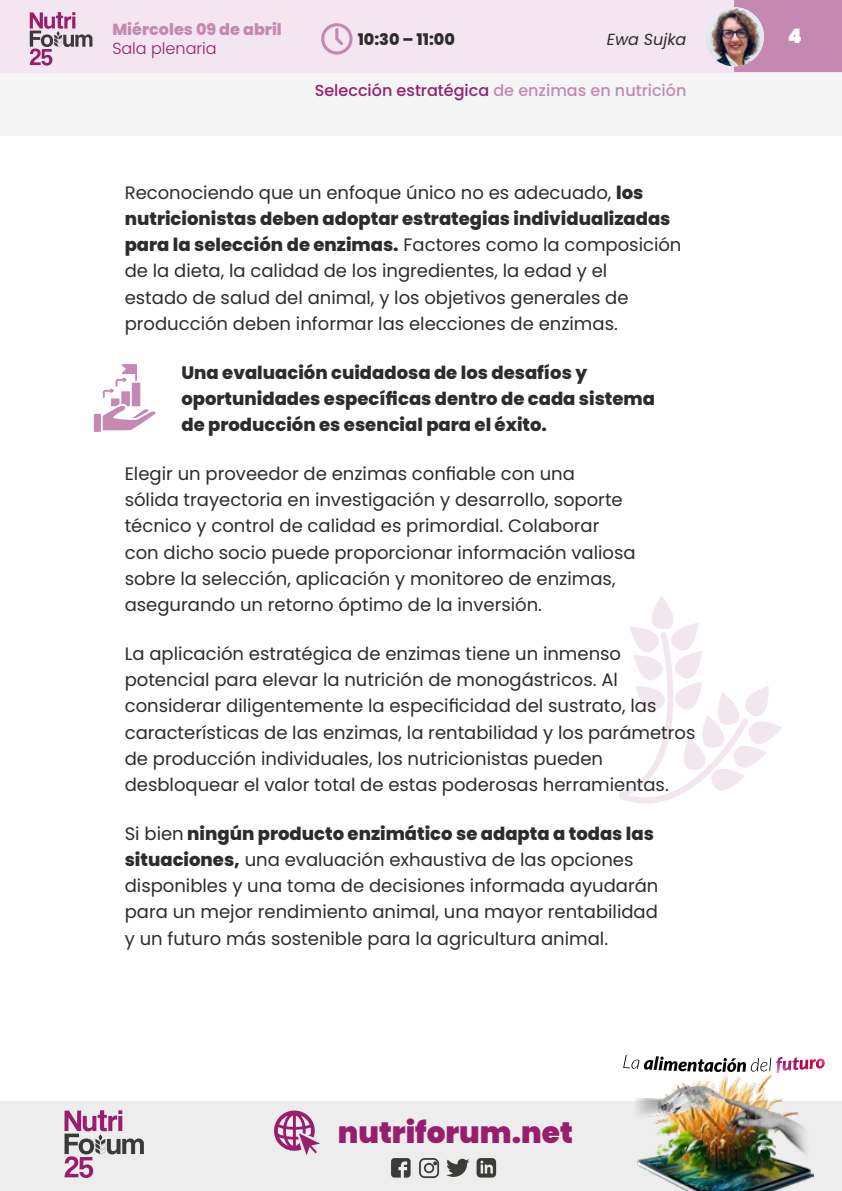
<style>
.page{position:relative;width:842px;height:1191px;background:#fff}
.page>*{position:absolute;margin:0;border:0;box-sizing:border-box;transform-origin:0 0}
.t1{font:900 29.6px "Poppins";color:#961e6d}
.t2{font:900 20px "Poppins";color:#fff}
._01_Texto{font:18px/26.2px "Poppins";color:#2c2c2b}
._01_Texto-2{font:800 18px/26.2px "Poppins";color:#2c2c2b}
.t3{font:500 16px "Poppins";color:#961e6d}
.t4{font:800 16px "Poppins";color:#c588b1}
.t5{font:300 16px "Poppins";color:#961e6d}
.t6{font:800 16px "Poppins";color:#2c2c2b}
.t7{font:italic 16px "Poppins";color:#2c2c2b}
.s1{color:#c588b1}
.s2{font-weight:800}
</style>
<div class="page">
<svg style="left:619px;top:596px;width:163px;height:208px"></svg>
<svg style="left:94px;top:364px;width:62px;height:68px"></svg>
<div style="left:0;top:45px;width:842px;height:90px;background:#f5f5f5"></div>
<div style="left:0;top:1101px;width:842px;height:90px;background:#ededed"></div>
<div style="left:0;top:0;width:842px;height:72px;background:#f3e6f0"></div>
<div style="left:734px;top:0;width:108px;height:72px;background:#c588b1"></div>
<svg style="left:321px;top:23px;width:32px;height:32px"></svg>
<img style="left:705px;top:7px;width:59px;height:59px;border-radius:30px">
<svg style="left:391px;top:1158px;width:20px;height:19px"></svg>
<svg style="left:419px;top:1158px;width:20px;height:20px"></svg>
<svg style="left:446px;top:1158px;width:23px;height:18px"></svg>
<svg style="left:477px;top:1158px;width:19px;height:19px"></svg>
<svg style="left:274px;top:1110px;width:46px;height:45px"></svg>
<svg style="left:30px;top:12px;width:62px;height:54px"></svg>
<svg style="left:65px;top:1110px;width:79px;height:68px"></svg>
<img style="left:636px;top:1074px;width:177px;height:117px">
<svg style="left:623px;top:1055px;width:202px;height:18px"></svg>
<p class="t4" style="left:112px;top:21px;width:171px">Miércoles 09 de abril</p>
<p class="t5" style="left:112px;top:39px;width:106px">Sala plenaria</p>
<p class="t6" style="left:358px;top:30px;width:99px">10:30 – 11:00</p>
<p class="t7" style="left:607px;top:30px;width:81px">Ewa Sujka</p>
<p class="t2" style="left:788px;top:24px;width:16px">4</p>
<p class="t3" style="left:315px;top:81px;width:373px">Selección estratégica <span class="s1">de enzimas en nutrición</span></p>
<p class="_01_Texto" style="left:125px;top:179px;width:558px">Reconociendo que un enfoque único no es adecuado, <span class="s2">los nutricionistas deben adoptar estrategias individualizadas para la selección de enzimas.</span> Factores como la composición de la dieta, la calidad de los ingredientes, la edad y el<br>estado de salud del animal, y los objetivos generales de producción deben informar las elecciones de enzimas.</p>
<p class="_01_Texto-2" style="left:181px;top:359px;width:475px">Una evaluación cuidadosa de los desafíos y oportunidades específicas dentro de cada sistema de producción es esencial para el éxito.</p>
<p class="_01_Texto" style="left:125px;top:460px;width:512px">Elegir un proveedor de enzimas confiable con una<br>sólida trayectoria en investigación y desarrollo, soporte técnico y control de calidad es primordial. Colaborar con dicho socio puede proporcionar información valiosa sobre la selección, aplicación y monitoreo de enzimas, asegurando un retorno óptimo de la inversión.</p>
<p class="_01_Texto" style="left:125px;top:640px;width:572px">La aplicación estratégica de enzimas tiene un inmenso potencial para elevar la nutrición de monogástricos. Al considerar diligentemente la especificidad del sustrato, las características de las enzimas, la rentabilidad y los parámetros de producción individuales, los nutricionistas pueden desbloquear el valor total de estas poderosas herramientas.</p>
<p class="_01_Texto" style="left:125px;top:820px;width:535px">Si bien <span class="s2">ningún producto enzimático se adapta a todas las situaciones,</span> una evaluación exhaustiva de las opciones disponibles y una toma de decisiones informada ayudarán para un mejor rendimiento animal, una mayor rentabilidad y un futuro más sostenible para la agricultura animal.</p>
<h1 class="t1" style="left:338px;top:1115px;width:237px">nutriforum.net</h1>
</div>
